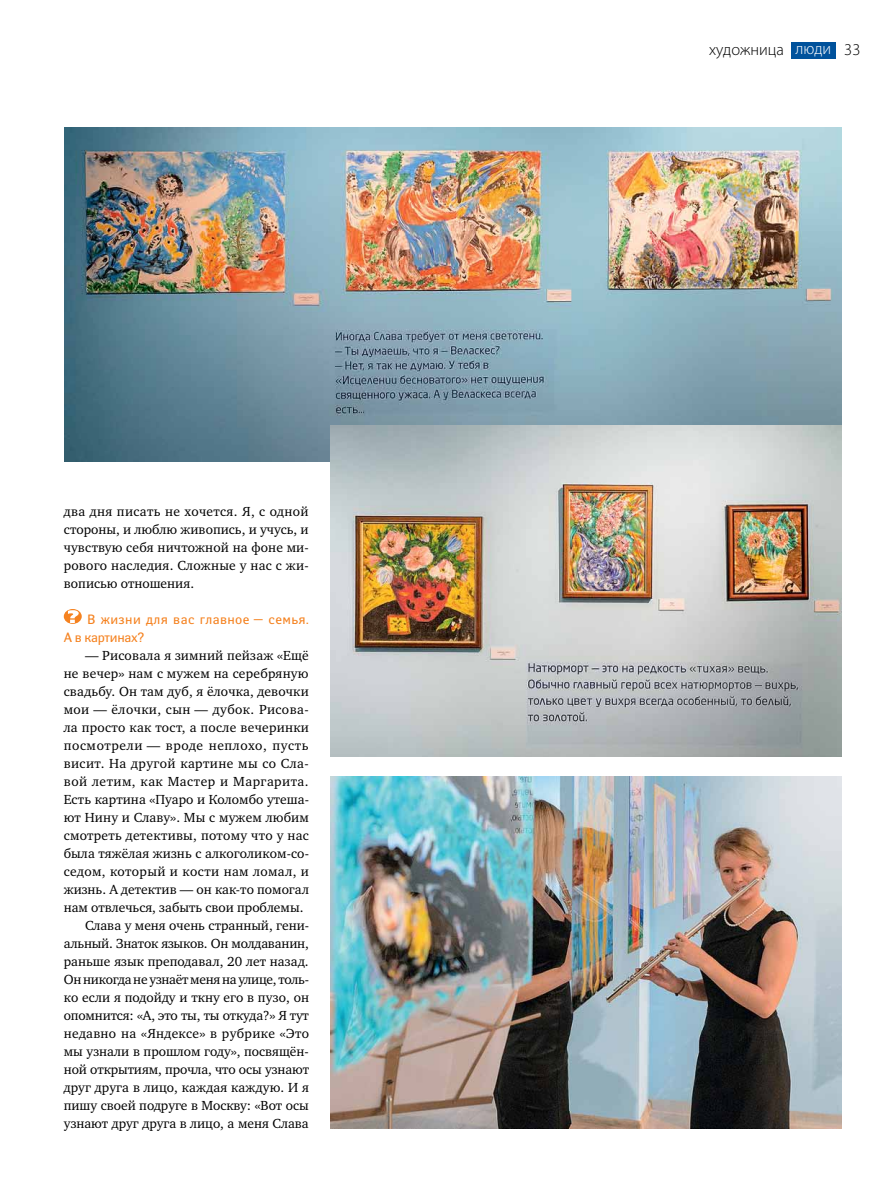
<style>
.page{position:relative;width:893px;height:1191px;background:#fff}
.page>*{position:absolute;margin:0;border:0;box-sizing:border-box;transform-origin:0 0}
.t1{font:300 16.5px "Myriad Pro";color:#000}
.t2{font:13.5px/18px "Charter ITC";letter-spacing:.005em;color:#000;text-align:justify}
.t3{font:13.5px "Charter ITC";letter-spacing:.03em;color:#000}
.t4{font:13.5px/18px "Yanus";letter-spacing:.03em;color:#f58220}
.t5{font:13.5px "Charter ITC";letter-spacing:-.02em;color:#000}
.t6{font:13.5px "Charter ITC";letter-spacing:-.015em;color:#000}
.t7{font:13.5px "Charter ITC";letter-spacing:.045em;color:#000}
.t8{font:13.5px "Charter ITC";letter-spacing:.035em;color:#000}
.t9{font:13.5px "Charter ITC";letter-spacing:.025em;color:#000}
.s1{color:#fff}
</style>
<div class="page">
<div style="left:791px;top:42px;width:44px;height:17px;background:#00529c"></div>
<svg style="left:64px;top:609px;width:18px;height:15px"></svg>
<img style="left:64px;top:128px;width:778px;height:334px">
<img style="left:330px;top:776px;width:512px;height:352px">
<img style="left:330px;top:425px;width:512px;height:331px">
<p class="t2" style="left:64px;top:502px;width:247px">два дня писать не хочется. Я, с одной стороны, и люблю живопись, и учусь, и чувствую себя ничтожной на фоне ми&shy;рового наследия. Сложные у нас с жи&shy;вописью отношения.</p>
<p class="t4" style="left:64px;top:610px;width:246px;text-indent:23px">В жизни для вас главное — семья.<br>А в картинах?</p>
<p class="t2" style="left:85px;top:646px;width:225px">— Рисовала я зимний пейзаж «Ещё</p>
<p class="t2" style="left:64px;top:664px;width:246px">не вечер» нам с мужем на серебряную</p>
<p class="t2" style="left:64px;top:682px;width:246px">свадьбу. Он там дуб, я ёлочка, девочки</p>
<p class="t3" style="left:64px;top:701px;width:246px">мои — ёлочки, сын — дубок. Рисова-</p>
<p class="t2" style="left:64px;top:718px;width:247px">ла просто как тост, а после вечеринки</p>
<p class="t7" style="left:64px;top:737px;width:246px">посмотрели — вроде неплохо, пусть</p>
<p class="t3" style="left:64px;top:755px;width:247px">висит. На другой картине мы со Сла-</p>
<p class="t8" style="left:64px;top:773px;width:246px">вой летим, как Мастер и Маргарита.</p>
<p class="t2" style="left:64px;top:790px;width:247px">Есть картина «Пуаро и Коломбо утеша-</p>
<p class="t2" style="left:64px;top:808px;width:247px">ют Нину и Славу». Мы с мужем любим</p>
<p class="t2" style="left:64px;top:826px;width:247px">смотреть детективы, потому что у нас</p>
<p class="t2" style="left:64px;top:844px;width:247px">была тяжёлая жизнь с алкоголиком-со-</p>
<p class="t9" style="left:64px;top:863px;width:247px">седом, который и кости нам ломал, и</p>
<p class="t2" style="left:64px;top:880px;width:247px">жизнь. А детектив — он как-то помогал</p>
<p class="t2" style="left:64px;top:898px;width:241px">нам отвлечься, забыть свои проблемы.</p>
<p class="t2" style="left:85px;top:916px;width:226px">Слава у меня очень странный, гени-</p>
<p class="t6" style="left:64px;top:935px;width:247px">альный. Знаток языков. Он молдаванин,</p>
<p class="t2" style="left:64px;top:952px;width:246px">раньше язык преподавал, 20 лет назад.</p>
<p class="t5" style="left:64px;top:971px;width:247px">Он никогда не узнаёт меня на улице, толь-</p>
<p class="t2" style="left:64px;top:988px;width:247px">ко если я подойду и ткну его в пузо, он</p>
<p class="t2" style="left:64px;top:1006px;width:247px">опомнится: «А, это ты, ты откуда?» Я тут</p>
<p class="t2" style="left:64px;top:1024px;width:247px">недавно на «Яндексе» в рубрике «Это</p>
<p class="t2" style="left:64px;top:1042px;width:247px">мы узнали в прошлом году», посвящён-</p>
<p class="t2" style="left:64px;top:1060px;width:247px">ной открытиям, прочла, что осы узнают</p>
<p class="t2" style="left:64px;top:1078px;width:247px">друг друга в лицо, каждая каждую. И я</p>
<p class="t2" style="left:64px;top:1096px;width:246px">пишу своей подруге в Москву: «Вот осы</p>
<p class="t2" style="left:64px;top:1114px;width:246px">узнают друг друга в лицо, а меня Слава</p>
<p class="t1" style="left:709px;top:40px;width:153px">художница <span class="s1">люди</span> 33</p>
</div>
